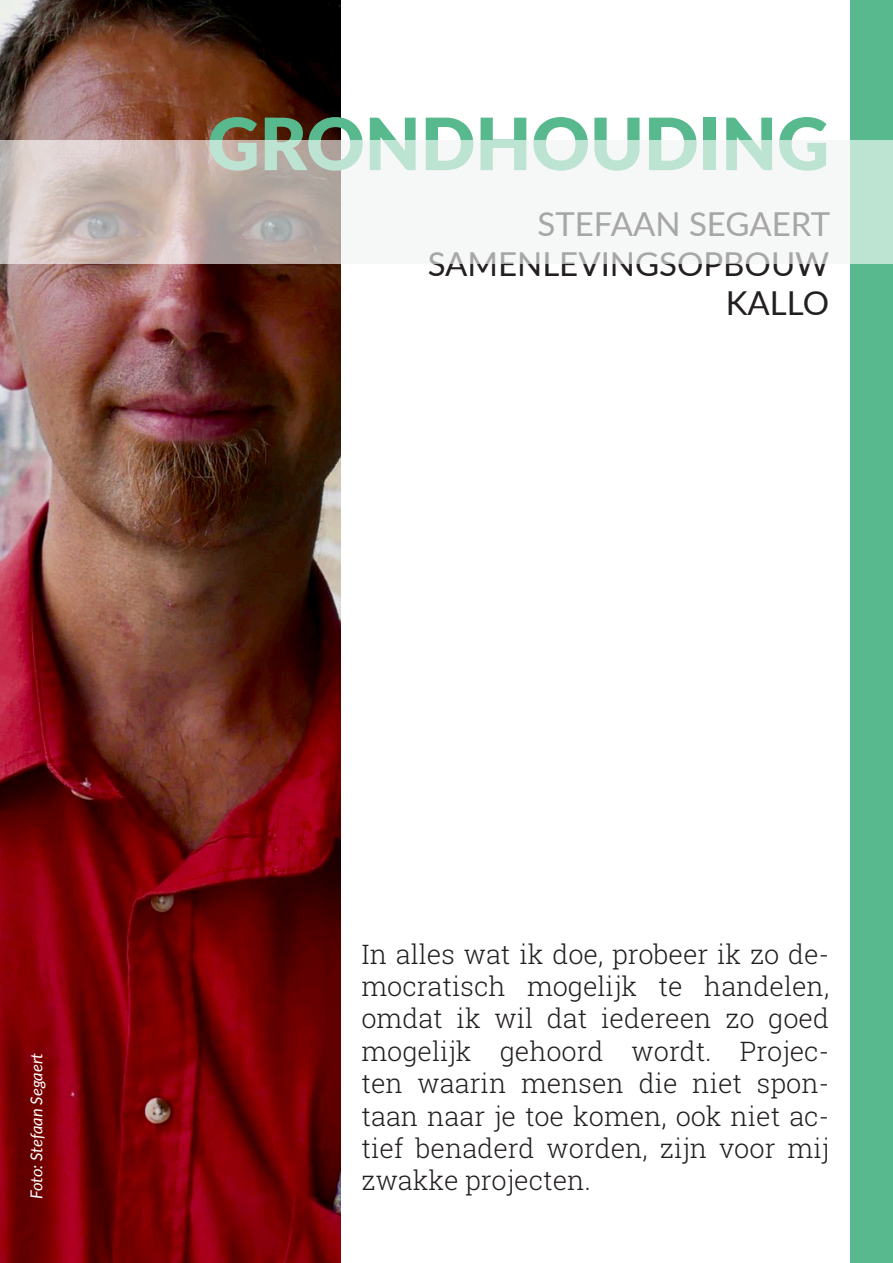
<style>
.page{position:relative;width:893px;height:1263px;background:#fff}
.page>*{position:absolute;margin:0;border:0;box-sizing:border-box;transform-origin:0 0}
.t1{font:900 72px "Lato";color:#58b98e}
.t2{font:33px/39.6px "Lato";color:#231f20;text-align:right}
.t3{font:300 27px/32.4px "Roboto Slab";color:#231f20;text-align:justify}
.t4{font:italic 16.5px "Lato";letter-spacing:-.005em;color:#fff}
</style>
<div class="page">
<img style="left:0;top:0;width:340px;height:1263px">
<div style="left:850px;top:0;width:43px;height:1263px;background:#58b98e"></div>
<svg style="left:0;top:140px;width:893px;height:124px;fill:#f6f7f7"></svg>
<h1 class="t1" style="left:208px;top:90px;width:623px">GRONDHOUDING</h1>
<p class="t2" style="left:428px;top:203px;width:404px">STEFAAN SEGAERT<br>SAMENLEVINGSOPBOUW<br>KALLO</p>
<p class="t4" style="left:25px;top:1199px;width:148px;rotate:-90deg">Foto: Stefaan Segaert</p>
<p class="t3" style="left:361px;top:937px;width:469px">In alles wat ik doe, probeer ik zo de&shy;mocratisch mogelijk te handelen, omdat ik wil dat iedereen zo goed mogelijk gehoord wordt. Projec&shy;ten waarin mensen die niet spon&shy;taan naar je toe komen, ook niet ac&shy;tief benaderd worden, zijn voor mij zwakke projecten.</p>
</div>
